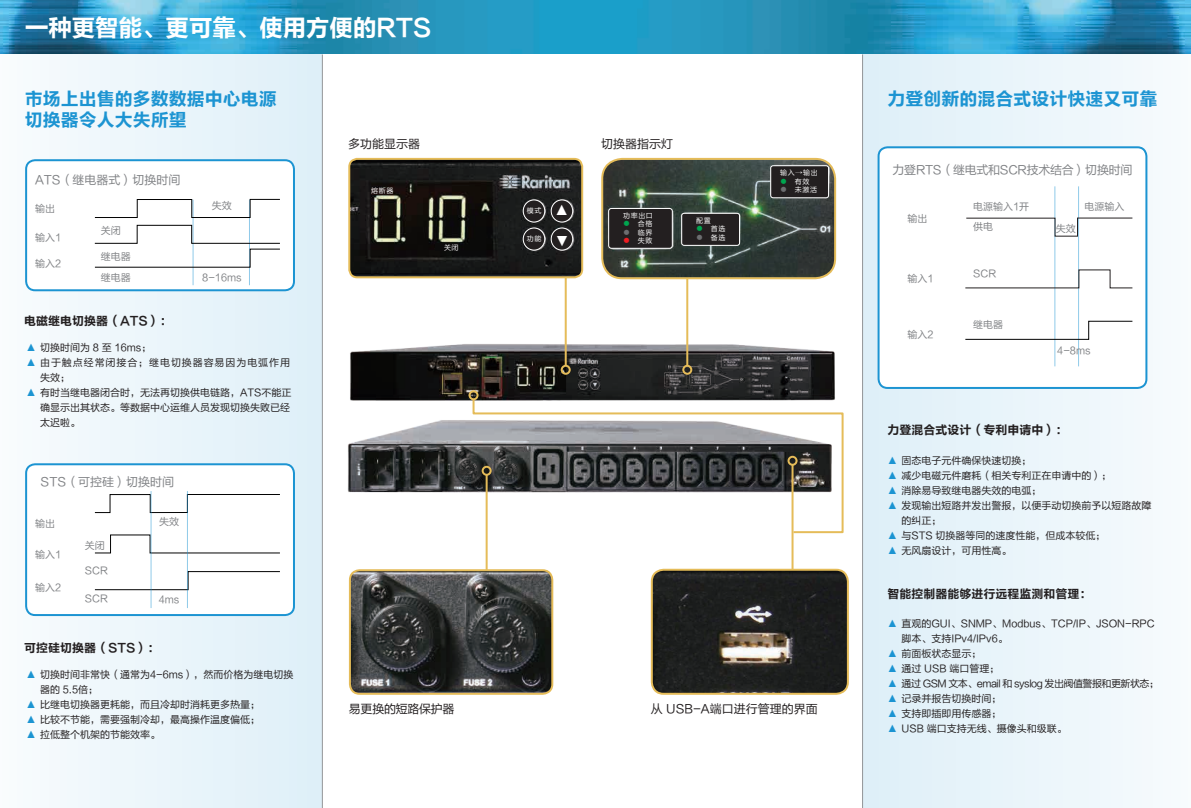
<style>
.page{position:relative;width:1191px;height:808px;background:#fff}
.page>*{position:absolute;margin:0;border:0;box-sizing:border-box;transform-origin:0 0}
.t1{font:24px "FZLTCHK GBK1 0";letter-spacing:-.025em;color:#fff}
.t2{font:18px/21.6px "FZLTCHK GBK1 0";color:#1c94d2}
.t3{font:14px "FZLTHK GBK1 0";color:#fff}
.t4{font:12px "FZLTCHK GBK1 0";color:#231f20}
.t5{font:12px "FZLTHK GBK1 0";color:#231f20}
.t6{font:12px "FZLTHK GBK1 0";color:#808285}
.t7{font:12px "FZLTHK GBK1 0";letter-spacing:-.025em;color:#808285}
.t8{font:12px "FZLTHK GBK1 0";letter-spacing:-.025em;color:#231f20}
.t9{font:10px/15px "FZLTHK GBK1 0";color:#231f20}
.t10{font:10px "FZLTHK GBK1 0";color:#808285}
.t11{font:10px "FZLTHK GBK1 0";letter-spacing:-.05em;color:#231f20}
.t12{font:10px/15px "FZLTHK GBK1 0";letter-spacing:.09em;color:#231f20}
.t13{font:7px "FZLTHK GBK1 0";letter-spacing:.09em;color:#fff}
.s1{color:#1c94d2}
.s2{font-family:"Adobe Song Std";font-weight:300;color:#00a54f}
.s3{font-family:"Adobe Song Std";font-weight:300;color:#6c6d70}
.s4{font-family:"Adobe Song Std";font-weight:300;color:#ee1d23}
</style>
<div class="page">
<div style="left:862px;top:41px;width:329px;height:767px;background:linear-gradient(to right,#ddeff8,#f6fafd)"></div>
<div style="left:0;top:41px;width:322px;height:767px;background:linear-gradient(to right,#f7fbfd,#ddeff8)"></div>
<img style="left:0;top:0;width:1191px;height:53px">
<img style="left:350px;top:344px;width:485px;height:56px">
<svg style="left:685px;top:279px;width:123px;height:89px"></svg>
<div style="left:682px;top:365px;width:10px;height:10px;border:2px solid #e5bc59;border-radius:50%"></div>
<hr style="left:322px;top:54px;width:1px;height:754px;background:#939598">
<div style="left:878px;top:147px;width:268px;height:241px;background:#fff;border-radius:9px"></div>
<div style="left:877px;top:146px;width:270px;height:243px;border:2px solid #1c94d2;border-radius:9px"></div>
<hr style="left:1054px;top:186px;width:1px;height:180px;background:#1c94d2">
<hr style="left:1078px;top:186px;width:1px;height:180px;background:#1c94d2">
<img style="left:604px;top:159px;width:231px;height:119px">
<div style="left:601px;top:158px;width:235px;height:121px;border:2px solid #e5bc59;border-radius:20px"></div>
<div style="left:561px;top:365px;width:10px;height:10px;border:2px solid #e5bc59;border-radius:50%"></div>
<img style="left:351px;top:161px;width:231px;height:116px">
<div style="left:348px;top:158px;width:235px;height:120px;border:2px solid #e5bc59;border-radius:8px"></div>
<hr style="left:862px;top:54px;width:1px;height:754px;background:#939598">
<img style="left:347px;top:420px;width:124px;height:73px">
<svg style="left:485px;top:534px;width:3px;height:35px"></svg>
<svg style="left:751px;top:534px;width:43px;height:35px"></svg>
<svg style="left:471px;top:397px;width:373px;height:137px"></svg>
<div style="left:468px;top:390px;width:10px;height:10px;border:2px solid #e5bc59;border-radius:50%"></div>
<img style="left:350px;top:570px;width:202px;height:124px">
<div style="left:349px;top:569px;width:204px;height:126px;border:2px solid #e5bc59;border-radius:10px"></div>
<img style="left:652px;top:570px;width:195px;height:123px">
<div style="left:651px;top:569px;width:198px;height:126px;border:2px solid #e5bc59;border-radius:12px"></div>
<div style="left:371px;top:188px;width:20px;height:7px;background:#1b0e0c"></div>
<svg style="left:434px;top:199px;width:139px;height:169px"></svg>
<div style="left:608px;top:208px;width:64px;height:40px;background:#231f20;border-radius:3px"></div>
<div style="left:608px;top:208px;width:65px;height:41px;border:1px solid #fff;border-radius:3px"></div>
<div style="left:681px;top:213px;width:58px;height:32px;background:#231f20;border-radius:2px"></div>
<div style="left:681px;top:213px;width:59px;height:33px;border:1px solid #fff;border-radius:2px"></div>
<div style="left:770px;top:166px;width:58px;height:32px;background:#231f20;border-radius:2px"></div>
<div style="left:770px;top:165px;width:59px;height:33px;border:1px solid #fff;border-radius:2px"></div>
<svg style="left:966px;top:217px;width:167px;height:20px"></svg>
<svg style="left:965px;top:269px;width:168px;height:20px"></svg>
<svg style="left:965px;top:320px;width:168px;height:20px"></svg>
<div style="left:26px;top:464px;width:268px;height:151px;background:#fff;border-radius:9px"></div>
<div style="left:25px;top:463px;width:270px;height:153px;border:2px solid #1c94d2;border-radius:9px"></div>
<svg style="left:94px;top:494px;width:186px;height:19px"></svg>
<svg style="left:94px;top:534px;width:186px;height:20px"></svg>
<svg style="left:94px;top:571px;width:186px;height:20px"></svg>
<hr style="left:150px;top:491px;width:2px;height:117px;background:#1c94d2">
<hr style="left:187px;top:491px;width:1px;height:117px;background:#1c94d2">
<div style="left:26px;top:160px;width:268px;height:130px;background:#fff;border-radius:9px"></div>
<div style="left:25px;top:159px;width:270px;height:132px;border:2px solid #1c94d2;border-radius:9px"></div>
<hr style="left:192px;top:200px;width:2px;height:85px;background:#1c94d2">
<hr style="left:249px;top:200px;width:1px;height:85px;background:#1c94d2">
<svg style="left:94px;top:224px;width:186px;height:44px"></svg>
<svg style="left:94px;top:198px;width:186px;height:20px"></svg>
<h1 class="t1" style="left:25px;top:14px;width:408px">一种更智能、更可靠、使用方便的RTS</h1>
<h2 class="t2" style="left:25px;top:88px;width:253px">市场上出售的多数数据中心电源切换器令人大失所望</h2>
<h2 class="t2" style="left:887px;top:88px;width:271px">力登创新的混合式设计快速又可靠</h2>
<p class="t6" style="left:35px;top:173px;width:147px">ATS（继电器式）切换时间</p>
<p class="t10" style="left:35px;top:203px;width:21px">输出</p>
<p class="t10" style="left:35px;top:232px;width:28px">输入1</p>
<p class="t10" style="left:35px;top:258px;width:27px">输入2</p>
<p class="t10" style="left:101px;top:225px;width:21px">关闭</p>
<p class="t10" style="left:101px;top:251px;width:31px">继电器</p>
<p class="t10" style="left:101px;top:272px;width:31px">继电器</p>
<p class="t4" style="left:24px;top:314px;width:149px">电磁继电切换器（ATS）：</p>
<p class="t10" style="left:212px;top:200px;width:21px">失效</p>
<p class="t10" style="left:202px;top:272px;width:41px">8-16ms</p>
<p class="t9" style="left:26px;top:340px;width:127px"><span class="s1">▲</span> 切换时间为 8 至 16ms；</p>
<p class="t12" style="left:40px;top:355px;width:251px;text-indent:-14px"><span class="s1">▲</span> 由于触点经常闭接合；继电切换器容易因为电弧作用失效；</p>
<p class="t9" style="left:40px;top:385px;width:253px;text-indent:-14px"><span class="s1">▲</span> 有时当继电器闭合时，无法再切换供电链路，ATS不能正确显示出其状态。等数据中心运维人员发现切换失败已经太迟啦。</p>
<p class="t6" style="left:41px;top:475px;width:135px">STS（可控硅）切换时间</p>
<p class="t10" style="left:35px;top:518px;width:21px">输出</p>
<p class="t10" style="left:159px;top:516px;width:21px">失效</p>
<p class="t10" style="left:35px;top:549px;width:28px">输入1</p>
<p class="t10" style="left:35px;top:582px;width:27px">输入2</p>
<p class="t10" style="left:85px;top:540px;width:21px">关闭</p>
<p class="t10" style="left:85px;top:565px;width:25px">SCR</p>
<p class="t10" style="left:85px;top:593px;width:25px">SCR</p>
<p class="t10" style="left:159px;top:594px;width:22px">4ms</p>
<p class="t4" style="left:24px;top:641px;width:137px">可控硅切换器（STS）：</p>
<p class="t9" style="left:40px;top:667px;width:255px;text-indent:-14px"><span class="s1">▲</span> 切换时间非常快（通常为4-6ms），然而价格为继电切换器的 5.5倍；</p>
<p class="t9" style="left:26px;top:697px;width:236px"><span class="s1">▲</span> 比继电切换器更耗能，而且冷却时消耗更多热量；</p>
<p class="t9" style="left:26px;top:712px;width:236px"><span class="s1">▲</span> 比较不节能，需要强制冷却，最高操作温度偏低；</p>
<p class="t9" style="left:26px;top:727px;width:136px"><span class="s1">▲</span> 拉低整个机架的节能效率。</p>
<p class="t5" style="left:348px;top:137px;width:73px">多功能显示器</p>
<p class="t5" style="left:601px;top:137px;width:73px">切换器指示灯</p>
<p class="t13" style="left:371px;top:187px;width:24px">熔断器</p>
<p class="t13" style="left:444px;top:244px;width:16px">关闭</p>
<p class="t13" style="left:527px;top:207px;width:16px">模式</p>
<p class="t13" style="left:527px;top:235px;width:16px">功能</p>
<h3 class="t3" style="left:555px;top:202px;width:15px">▲</h3>
<h3 class="t3" style="left:569px;top:248px;width:15px;rotate:-180deg">▲</h3>
<p class="t13" style="left:623px;top:212px;width:31px">功率出口</p>
<p class="t13" style="left:623px;top:220px;width:31px"><span class="s2">●</span> 合格</p>
<p class="t13" style="left:623px;top:229px;width:31px"><span class="s3">●</span> 临界</p>
<p class="t13" style="left:623px;top:237px;width:31px"><span class="s4">●</span> 失败</p>
<p class="t13" style="left:696px;top:217px;width:16px">配置</p>
<p class="t13" style="left:696px;top:225px;width:31px"><span class="s2">●</span> 首选</p>
<p class="t13" style="left:696px;top:233px;width:31px"><span class="s3">●</span> 备选</p>
<p class="t13" style="left:780px;top:169px;width:39px">输入→输出</p>
<p class="t13" style="left:780px;top:177px;width:31px"><span class="s2">●</span> 有效</p>
<p class="t13" style="left:780px;top:186px;width:39px"><span class="s3">●</span> 未激活</p>
<p class="t8" style="left:349px;top:702px;width:107px">易更换的短路保护器</p>
<p class="t5" style="left:651px;top:702px;width:168px">从 USB-A端口进行管理的界面</p>
<p class="t7" style="left:892px;top:163px;width:241px">力登RTS（继电式和SCR技术结合）切换时间</p>
<p class="t10" style="left:907px;top:213px;width:21px">输出</p>
<p class="t10" style="left:907px;top:273px;width:28px">输入1</p>
<p class="t10" style="left:907px;top:329px;width:27px">输入2</p>
<p class="t10" style="left:973px;top:201px;width:58px">电源输入1开</p>
<p class="t10" style="left:973px;top:221px;width:21px">供电</p>
<p class="t10" style="left:973px;top:268px;width:25px">SCR</p>
<p class="t10" style="left:973px;top:319px;width:31px">继电器</p>
<p class="t10" style="left:1056px;top:223px;width:21px">失效</p>
<p class="t10" style="left:1084px;top:201px;width:41px">电源输入</p>
<p class="t10" style="left:1057px;top:345px;width:35px">4-8ms</p>
<p class="t4" style="left:887px;top:423px;width:181px">力登混合式设计（专利申请中）：</p>
<p class="t9" style="left:887px;top:453px;width:146px"><span class="s1">▲</span> 固态电子元件确保快速切换；</p>
<p class="t9" style="left:887px;top:468px;width:226px"><span class="s1">▲</span> 减少电磁元件磨耗（相关专利正在申请中的）；</p>
<p class="t9" style="left:887px;top:483px;width:156px"><span class="s1">▲</span> 消除易导致继电器失效的电弧；</p>
<p class="t9" style="left:901px;top:498px;width:251px;text-indent:-14px"><span class="s1">▲</span> 发现输出短路并发出警报，以便手动切换前予以短路故障的纠正；</p>
<p class="t9" style="left:887px;top:528px;width:220px"><span class="s1">▲</span> 与STS 切换器等同的速度性能，但成本较低；</p>
<p class="t9" style="left:887px;top:543px;width:126px"><span class="s1">▲</span> 无风扇设计，可用性高。</p>
<p class="t4" style="left:887px;top:587px;width:205px">智能控制器能够进行远程监测和管理：</p>
<p class="t9" style="left:901px;top:617px;width:255px;text-indent:-14px"><span class="s1">▲</span> 直观的GUI、SNMP、Modbus、TCP/IP、JSON-RPC脚本、支持IPv4/IPv6。</p>
<p class="t9" style="left:887px;top:647px;width:96px"><span class="s1">▲</span> 前面板状态显示；</p>
<p class="t9" style="left:887px;top:662px;width:114px"><span class="s1">▲</span> 通过 USB 端口管理；</p>
<p class="t11" style="left:887px;top:678px;width:273px"><span class="s1">▲</span> 通过 GSM 文本、email 和 syslog 发出阀值警报和更新状态；</p>
<p class="t9" style="left:887px;top:692px;width:116px"><span class="s1">▲</span> 记录并报告切换时间；</p>
<p class="t9" style="left:887px;top:707px;width:116px"><span class="s1">▲</span> 支持即插即用传感器；</p>
<p class="t9" style="left:887px;top:722px;width:181px"><span class="s1">▲</span> USB 端口支持无线、摄像头和级联。</p>
</div>
